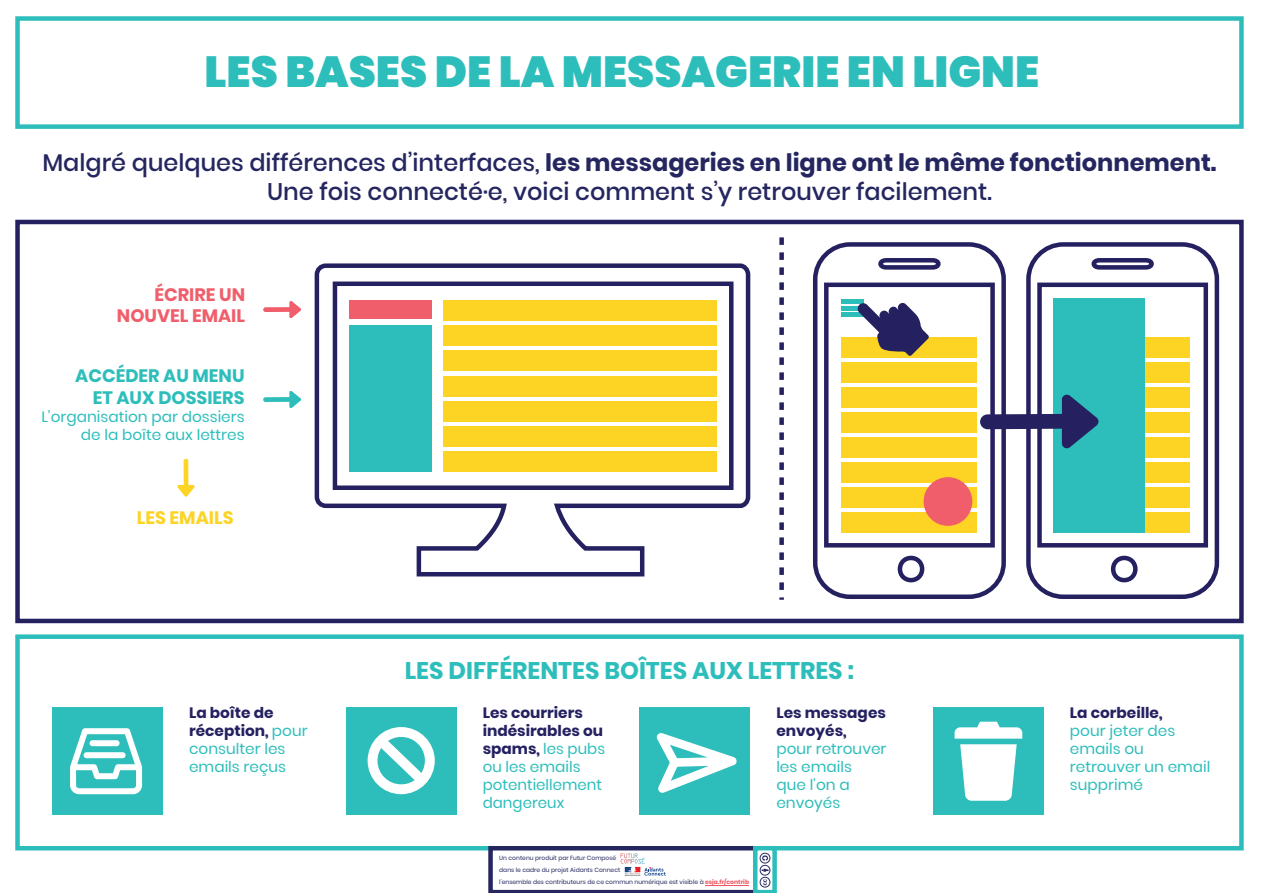
<style>
.page{position:relative;width:1263px;height:893px;background:#fff}
.page>*{position:absolute;margin:0;border:0;box-sizing:border-box;transform-origin:0 0}
.t1{font:900 43.5px "Poppins";color:#2dbebb}
.t2{font:500 24px/28.8px "Poppins";color:#252660;text-align:center}
.t3{font:700 24px "Poppins";color:#2dbebb}
.t4{font:700 18px/21.6px "Poppins";color:#2dbebb;text-align:right}
.t5{font:700 18px/21.6px "Poppins";color:#f05e6b;text-align:right}
.t6{font:700 18px "Poppins";color:#fdd324}
.t7{font:15px/18px "Poppins";color:#2dbebb}
.t8{font:700 15px/18px "Poppins";color:#252161}
.t9{font:6px/12px "Poppins";color:#252660}
.s1{font-weight:700}
.s2{font-weight:700;color:#252161}
.s3{font-weight:700;color:#ef5562}
</style>
<div class="page">
<div style="left:15px;top:16px;width:1229px;height:113px;border:4px solid #2dbebb"></div>
<svg style="left:813px;top:242px;width:193px;height:357px"></svg>
<svg style="left:1026px;top:242px;width:194px;height:357px"></svg>
<svg style="left:314px;top:263px;width:437px;height:314px"></svg>
<div style="left:350px;top:325px;width:82px;height:147px;background:#2dbebb"></div>
<div style="left:444px;top:300px;width:273px;height:21px;background:#fdd324"></div>
<div style="left:444px;top:325px;width:273px;height:21px;background:#fdd324"></div>
<div style="left:444px;top:351px;width:273px;height:20px;background:#fdd324"></div>
<div style="left:444px;top:376px;width:273px;height:20px;background:#fdd324"></div>
<div style="left:444px;top:401px;width:273px;height:20px;background:#fdd324"></div>
<div style="left:444px;top:426px;width:273px;height:20px;background:#fdd324"></div>
<div style="left:444px;top:451px;width:273px;height:21px;background:#fdd324"></div>
<div style="left:841px;top:337px;width:136px;height:21px;background:#fdd324"></div>
<div style="left:841px;top:362px;width:136px;height:21px;background:#fdd324"></div>
<div style="left:841px;top:387px;width:136px;height:21px;background:#fdd324"></div>
<div style="left:841px;top:412px;width:136px;height:21px;background:#fdd324"></div>
<div style="left:841px;top:437px;width:136px;height:21px;background:#fdd324"></div>
<div style="left:841px;top:462px;width:136px;height:21px;background:#fdd324"></div>
<div style="left:841px;top:487px;width:136px;height:20px;background:#fdd324"></div>
<div style="left:841px;top:512px;width:136px;height:20px;background:#fdd324"></div>
<div style="left:1054px;top:337px;width:136px;height:21px;background:#fdd324"></div>
<div style="left:1054px;top:362px;width:136px;height:21px;background:#fdd324"></div>
<div style="left:1054px;top:387px;width:136px;height:21px;background:#fdd324"></div>
<div style="left:1054px;top:412px;width:136px;height:21px;background:#fdd324"></div>
<div style="left:1054px;top:437px;width:136px;height:21px;background:#fdd324"></div>
<div style="left:1054px;top:462px;width:136px;height:21px;background:#fdd324"></div>
<div style="left:1054px;top:487px;width:136px;height:20px;background:#fdd324"></div>
<div style="left:1054px;top:512px;width:136px;height:20px;background:#fdd324"></div>
<div style="left:1053px;top:298px;width:91px;height:234px;background:#2dbebb"></div>
<hr style="left:842px;top:300px;width:22px;height:4px;background:#2dbebb">
<div style="left:842px;top:306px;width:22px;height:5px;background:#2dbebb"></div>
<hr style="left:842px;top:313px;width:22px;height:4px;background:#2dbebb">
<svg style="left:857px;top:302px;width:72px;height:54px"></svg>
<div style="left:15px;top:220px;width:1229px;height:403px;border:4px solid #252161"></div>
<div style="left:15px;top:634px;width:1229px;height:216px;border:4px solid #2dbebb"></div>
<svg style="left:779px;top:237px;width:5px;height:363px"></svg>
<div style="left:350px;top:300px;width:82px;height:19px;background:#f05e6b"></div>
<div style="left:923px;top:477px;width:49px;height:49px;background:#f05e6b;border-radius:50%"></div>
<div style="left:53px;top:707px;width:110px;height:108px;background:#2dbebb"></div>
<div style="left:346px;top:707px;width:110px;height:108px;background:#2dbebb"></div>
<div style="left:640px;top:707px;width:110px;height:108px;background:#2dbebb"></div>
<div style="left:933px;top:707px;width:110px;height:108px;background:#2dbebb"></div>
<svg style="left:70px;top:728px;width:72px;height:66px"></svg>
<div style="left:84px;top:752px;width:42px;height:6px;background:#fff;border-radius:3px"></div>
<div style="left:90px;top:740px;width:30px;height:6px;background:#fff;border-radius:3px"></div>
<svg style="left:368px;top:727px;width:67px;height:67px"></svg>
<svg style="left:656px;top:733px;width:81px;height:60px"></svg>
<svg style="left:954px;top:722px;width:68px;height:79px"></svg>
<svg style="left:980px;top:394px;width:119px;height:54px"></svg>
<svg style="left:263px;top:301px;width:38px;height:17px"></svg>
<svg style="left:263px;top:391px;width:38px;height:17px"></svg>
<svg style="left:177px;top:459px;width:18px;height:38px"></svg>
<svg style="left:488px;top:846px;width:289px;height:47px"></svg>
<h1 class="t1" style="left:205px;top:41px;width:836px">LES BASES DE LA MESSAGERIE EN LIGNE</h1>
<h2 class="t2" style="left:42px;top:148px;width:1176px">Malgré quelques différences d’interfaces, <span class="s1">les messageries en ligne ont le même fonctionnement.<br></span>Une fois connecté·e, voici comment s’y retrouver facilement.</h2>
<p class="t5" style="left:117px;top:283px;width:130px">ÉCRIRE UN<br>NOUVEL EMAIL</p>
<p class="t4" style="left:75px;top:365px;width:171px">ACCÉDER AU MENU<br>ET AUX DOSSIERS</p>
<p class="t7" style="left:41px;top:407px;width:205px;text-align:right">L’organisation par dossiers de la boîte aux lettres</p>
<p class="t6" style="left:137px;top:505px;width:98px">LES EMAILS</p>
<h2 class="t3" style="left:405px;top:654px;width:451px">LES DIFFÉRENTES BOÎTES AUX LETTRES :</h2>
<p class="t7" style="left:189px;top:704px;width:120px"><span class="s2">La boîte de réception,</span> pour consulter les emails reçus</p>
<p class="t7" style="left:483px;top:704px;width:124px"><span class="s2">Les courriers indésirables ou spams,</span> les pubs ou les emails potentiellement dangereux</p>
<p class="t8" style="left:776px;top:704px;width:111px">Les messages envoyés,</p>
<p class="t7" style="left:776px;top:740px;width:112px">pour retrouver les emails<br>que l’on a envoyés</p>
<p class="t9" style="left:499px;top:852px;width:251px">Un contenu produit par Futur Composé<br>dans le cadre du projet Aidants Connect<br>l'ensemble des contributeurs de ce commun numérique est visible à <span class="s3">esja.fr/contrib</span></p>
<p class="t8" style="left:1070px;top:704px;width:94px">La corbeille,</p>
<p class="t7" style="left:1070px;top:722px;width:142px">pour jeter des emails ou retrouver un email supprimé</p>
</div>
